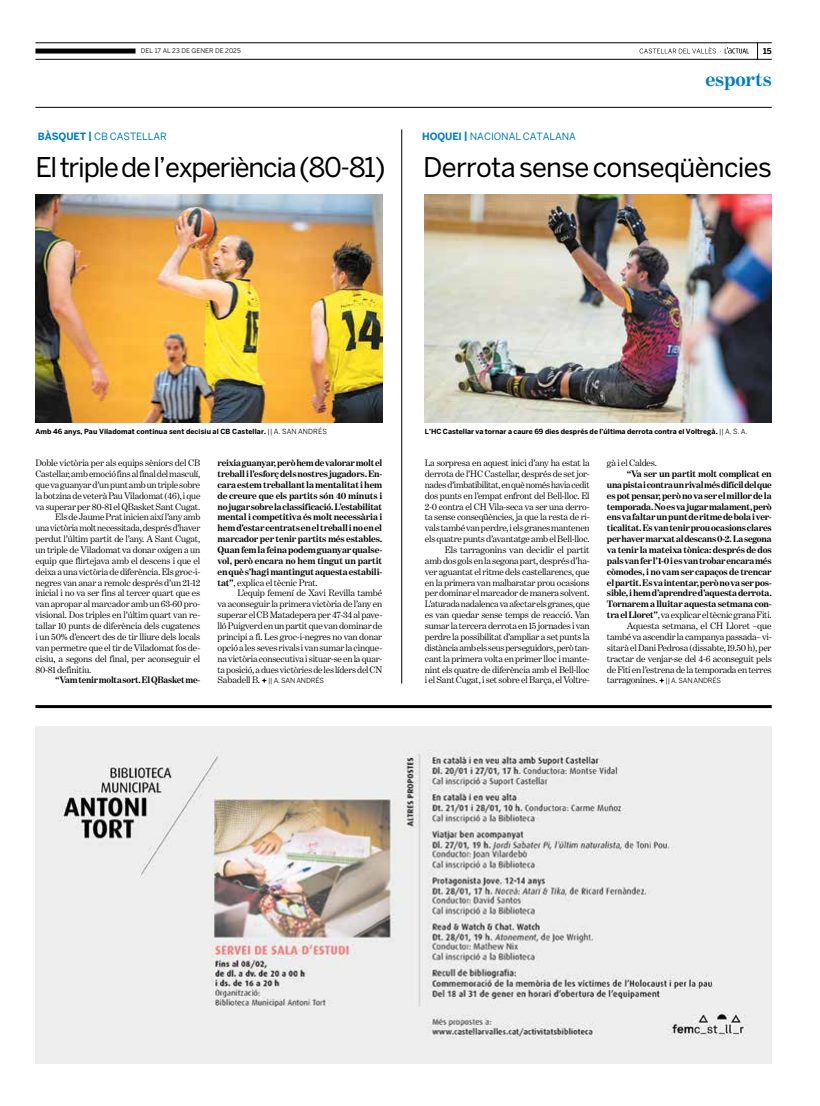
<style>
.page{position:relative;width:820px;height:1106px;background:#fff}
.page>*{position:absolute;margin:0;border:0;box-sizing:border-box;transform-origin:0 0}
.t1{font:27px "Benton Sans";letter-spacing:-.045em;color:#000}
.t2{font:27px "Benton Sans";letter-spacing:-.025em;color:#000}
.t3{font:700 20px "Benton Modern One";letter-spacing:-.005em;color:#007dc1}
.t4{font:10px "Benton Sans";letter-spacing:-.005em;color:#007dc1}
.t5{font:9.5px/10.9px "Benton Modern One";letter-spacing:-.02em;color:#000;text-align:justify}
.t6{font:700 9.5px/10.9px "Benton Modern One";letter-spacing:-.02em;color:#000;text-align:justify}
.t7{font:700 8px "Benton Sans";color:#000}
.t8{font:700 7px "Benton Sans";color:#000}
.t9{font:7px "Benton Sans";letter-spacing:-.015em;color:#000}
.t10{font:6.5px "Benton Sans";letter-spacing:.005em;color:#000}
.s1{font-weight:700}
.s2{font-weight:400}
.s3{font-family:"Benton Modern One";font-size:9.5px}
.s4{font-family:"Benton Sans";font-size:7px}
</style>
<div class="page">
<svg style="left:757px;top:44px;width:1px;height:15px"></svg>
<svg style="left:639px;top:47px;width:109px;height:7px"></svg>
<hr style="left:35px;top:107px;width:736px;height:1px;background:#000">
<hr style="left:35px;top:43px;width:736px;height:1px;background:#000">
<hr style="left:35px;top:59px;width:736px;height:1px;background:#000">
<div style="left:35px;top:49px;width:100px;height:5px;background:#000"></div>
<hr style="left:35px;top:705px;width:736px;height:3px;background:#000">
<img style="left:35px;top:195px;width:347px;height:228px">
<hr style="left:401px;top:129px;width:1px;height:554px;background:#000">
<svg style="left:261px;top:678px;width:6px;height:5px"></svg>
<img style="left:424px;top:195px;width:347px;height:228px">
<svg style="left:659px;top:678px;width:5px;height:5px"></svg>
<img style="left:35px;top:727px;width:736px;height:336px">
<p class="t10" style="left:141px;top:47px;width:101px">DEL 17 AL 23 DE GENER DE 2025</p>
<p class="t7" style="left:762px;top:46px;width:10px">15</p>
<h2 class="t3" style="left:705px;top:68px;width:68px">esports</h2>
<p class="t4" style="left:38px;top:131px;width:131px"><span class="s1">BÀSQUET |</span> CB CASTELLAR</p>
<p class="t4" style="left:422px;top:131px;width:155px"><span class="s1">HOQUEI |</span> NACIONAL CATALANA</p>
<h1 class="t1" style="left:35px;top:152px;width:351px">El triple de l’experiència (80-81)</h1>
<h1 class="t2" style="left:423px;top:152px;width:350px">Derrota sense conseqüències</h1>
<p class="t8" style="left:35px;top:427px;width:293px">Amb 46 anys, Pau Viladomat continua sent decisiu al CB Castellar. <span class="s2">|| A. SAN ANDRÉS</span></p>
<p class="t5" style="left:35px;top:457px;width:166px">Doble victòria per als equips sèniors del CB</p>
<p class="t5" style="left:35px;top:468px;width:166px">Castellar, amb emoció fins al final del masculí,</p>
<p class="t5" style="left:35px;top:479px;width:166px">que va guanyar d’un punt amb un triple sobre</p>
<p class="t5" style="left:35px;top:490px;width:166px">la botzina de veterà Pau Viladomat (46), i que</p>
<p class="t5" style="left:35px;top:501px;width:166px">va superar per 80-81 el QBasket Sant Cugat.</p>
<p class="t5" style="left:55px;top:512px;width:146px">Els de Jaume Prat inicien així l’any amb</p>
<p class="t5" style="left:35px;top:522px;width:166px">una victòria molt necessitada, després d’haver</p>
<p class="t5" style="left:35px;top:533px;width:166px">perdut l’últim partit de l’any. A Sant Cugat,</p>
<p class="t5" style="left:35px;top:544px;width:166px">un triple de Viladomat va donar oxigen a un</p>
<p class="t5" style="left:35px;top:555px;width:166px">equip que flirtejava amb el descens i que el</p>
<p class="t5" style="left:35px;top:566px;width:166px">deixa a una victòria de diferència. Els groc-i-</p>
<p class="t5" style="left:35px;top:577px;width:166px">negres van anar a remolc després d’un 21-12</p>
<p class="t5" style="left:35px;top:588px;width:166px">inicial i no va ser fins al tercer quart que es</p>
<p class="t5" style="left:35px;top:598px;width:166px">van apropar al marcador amb un 63-60 pro·</p>
<p class="t5" style="left:35px;top:609px;width:166px">visional. Dos triples en l’últim quart van re·</p>
<p class="t5" style="left:35px;top:620px;width:166px">tallar 10 punts de diferència dels cugatencs</p>
<p class="t5" style="left:35px;top:631px;width:166px">i un 50% d’encert des de tir lliure dels locals</p>
<p class="t5" style="left:35px;top:642px;width:166px">van permetre que el tir de Viladomat fos de·</p>
<p class="t5" style="left:35px;top:653px;width:166px">cisiu, a segons del final, per aconseguir el</p>
<p class="t5" style="left:35px;top:663px;width:57px">80-81 definitiu.</p>
<p class="t6" style="left:55px;top:674px;width:146px">“Vam tenir molta sort. El QBasket me-</p>
<p class="t6" style="left:217px;top:457px;width:166px">reixia guanyar, però hem de valorar molt el treball i l’esforç dels nostres jugadors. En&shy;cara estem treballant la mentalitat i hem de creure que els partits són 40 minuts i no jugar sobre la classificació. L’estabilitat mental i competitiva és molt necessària i hem d’estar centrats en el treball i no en el marcador per tenir partits més estables.<br>Quan fem la feina podem guanyar qualse&shy;vol, però encara no hem tingut un partit en què s’hagi mantingut aquesta estabili&shy;tat”<span class="s2">, explica el tècnic Prat.</span></p>
<p class="t5" style="left:217px;top:588px;width:166px;text-indent:20px">L’equip femení de Xavi Revilla també va aconseguir la primera victòria de l’any en superar el CB Matadepera per 47-34 al pave· lló Puigverd en un partit que van dominar de principi a fi. Les groc-i-negres no van donar opció a les seves rivals i van sumar la cinque· na victòria consecutiva i situar-se en la quar· ta posició, a dues victòries de les líders del CN</p>
<p class="t9" style="left:217px;top:676px;width:108px"><span class="s3">Sabadell B.</span> || A. SAN ANDRÉS</p>
<p class="t8" style="left:424px;top:427px;width:324px">L’HC Castellar va tornar a caure 69 dies després de l’última derrota contra el Voltregà. <span class="s2">|| A. S. A.</span></p>
<p class="t5" style="left:424px;top:457px;width:166px;text-align:right">La sorpresa en aquest inici d’any ha estat la derrota de l’HC Castellar, després de set jor· nades d’imbatibilitat, en què només havia cedit dos punts en l’empat enfront del Bell-lloc. El 2-0 contra el CH Vila-seca va ser una derro· ta sense conseqüències, ja que la resta de ri· vals també van perdre, i els granes mantenen els quatre punts d’avantatge amb el Bell-lloc.<br>Els tarragonins van decidir el partit<br>amb dos gols en la segona part, després d’ha· ver aguantat el ritme dels castellarencs, que en la primera van malbaratar prou ocasions per dominar el marcador de manera solvent.<br>L’aturada nadalenca va afectar els granes, que es van quedar sense temps de reacció. Van sumar la tercera derrota en 15 jornades i van perdre la possibilitat d’ampliar a set punts la distància amb els seus perseguidors, però tan· cant la primera volta en primer lloc i mante· nint els quatre de diferència amb el Bell-lloc i el Sant Cugat, i set sobre el Barça, el Voltre·</p>
<p class="t5" style="left:606px;top:457px;width:51px">gà i el Caldes.</p>
<p class="t6" style="left:626px;top:468px;width:146px">“Va ser un partit molt complicat en</p>
<p class="t6" style="left:606px;top:479px;width:166px">una pista i contra un rival més difícil del que</p>
<p class="t6" style="left:606px;top:490px;width:166px">es pot pensar, però no va ser el millor de la</p>
<p class="t6" style="left:606px;top:501px;width:166px">temporada. No es va jugar malament, però</p>
<p class="t6" style="left:606px;top:511px;width:166px">ens va faltar un punt de ritme de bola i ver-</p>
<p class="t6" style="left:606px;top:522px;width:166px">ticalitat. Es van tenir prou ocasions clares</p>
<p class="t6" style="left:606px;top:533px;width:166px">per haver marxat al descans 0-2. La segona</p>
<p class="t6" style="left:606px;top:544px;width:166px">va tenir la mateixa tònica: després de dos</p>
<p class="t6" style="left:606px;top:555px;width:166px">pals van fer l’1-0 i es van trobar encara més</p>
<p class="t6" style="left:606px;top:566px;width:166px">còmodes, i no vam ser capaços de trencar</p>
<p class="t6" style="left:606px;top:577px;width:166px">el partit. Es va intentar, però no va ser pos-</p>
<p class="t6" style="left:606px;top:587px;width:166px">sible, i hem d’aprendre d’aquesta derrota.</p>
<p class="t6" style="left:606px;top:598px;width:166px">Tornarem a lluitar aquesta setmana con-</p>
<p class="t5" style="left:606px;top:609px;width:166px"><span class="s1">tra el Lloret”</span>, va explicar el tècnic grana Fiti.</p>
<p class="t5" style="left:626px;top:620px;width:146px">Aquesta setmana, el CH Lloret –que</p>
<p class="t5" style="left:606px;top:631px;width:166px">també va ascendir la campanya passada– vi·</p>
<p class="t5" style="left:606px;top:642px;width:166px">sitarà el Dani Pedrosa (dissabte, 19.50 h), per</p>
<p class="t5" style="left:606px;top:653px;width:166px">tractar de venjar-se del 4-6 aconseguit pels</p>
<p class="t5" style="left:606px;top:664px;width:166px">de Fiti en l’estrena de la temporada en terres</p>
<p class="t5" style="left:606px;top:674px;width:116px">tarragonines. <span class="s4">|| A. SAN ANDRÉS</span></p>
</div>
